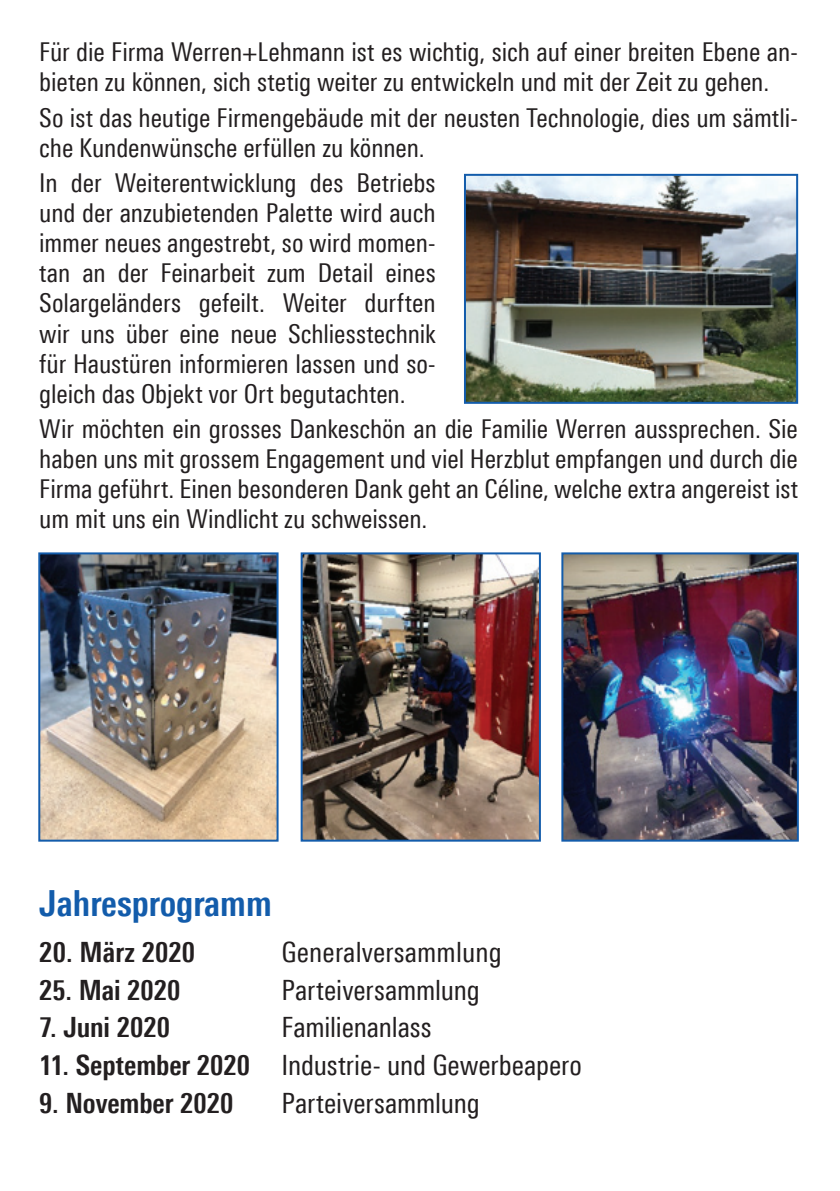
<style>
.page{position:relative;width:840px;height:1191px;background:#fff}
.page>*{position:absolute;margin:0;border:0;box-sizing:border-box;transform-origin:0 0}
.t1{font:700 36px "Linotype Univers 620 Cn";color:#135cab}
.t2{font:28px "Linotype Univers 420 Cn";letter-spacing:-.005em;color:#231f20}
.t3{font:700 28px "Linotype Univers 620 Cn";color:#231f20}
.t4{font:26px/30px "Linotype Univers 420 Cn";letter-spacing:-.005em;color:#231f20}
.s1{font-family:"Linotype Univers 620 Cn";font-weight:700}
</style>
<div class="page">
<img style="left:466px;top:177px;width:328px;height:224px">
<div style="left:463px;top:174px;width:334px;height:230px;border:2px solid #135cab"></div>
<img style="left:41px;top:555px;width:234px;height:283px">
<div style="left:38px;top:552px;width:240px;height:289px;border:2px solid #135cab"></div>
<img style="left:303px;top:555px;width:234px;height:283px">
<div style="left:300px;top:552px;width:240px;height:289px;border:2px solid #135cab"></div>
<img style="left:564px;top:555px;width:231px;height:283px">
<div style="left:561px;top:552px;width:237px;height:289px;border:2px solid #135cab"></div>
<p class="t4" style="left:39px;top:37px;width:759px">Für die Firma Werren+Lehmann ist es wichtig, sich auf einer breiten Ebene an&shy;bieten zu können, sich stetig weiter zu entwickeln und mit der Zeit zu gehen.</p>
<p class="t4" style="left:39px;top:102px;width:759px">So ist das heutige Firmengebäude mit der neusten Technologie, dies um sämtli&shy;che Kundenwünsche erfüllen zu können.</p>
<p class="t4" style="left:39px;top:168px;width:398px;text-align:justify">In der Weiterentwicklung des Betriebs und der anzubietenden Palette wird auch immer neues angestrebt, so wird momen&shy;tan an der Feinarbeit zum Detail eines Solargeländers gefeilt. Weiter durften wir uns über eine neue Schliesstechnik für Haustüren informieren lassen und so&shy;gleich das Objekt vor Ort begutachten.</p>
<p class="t4" style="left:39px;top:414px;width:759px;text-align:justify">Wir möchten ein grosses Dankeschön an die Familie Werren aussprechen. Sie haben uns mit grossem Engagement und viel Herzblut empfangen und durch die Firma geführt. Einen besonderen Dank geht an Céline, welche extra angereist ist um mit uns ein Windlicht zu schweissen.</p>
<h1 class="t1" style="left:39px;top:881px;width:234px">Jahresprogramm</h1>
<p class="t3" style="left:39px;top:935px;width:157px">20. März 2020</p>
<p class="t2" style="left:281px;top:936px;width:222px">Generalversammlung</p>
<p class="t3" style="left:39px;top:973px;width:142px">25. Mai 2020</p>
<p class="t2" style="left:281px;top:973px;width:200px">Parteiversammlung</p>
<p class="t3" style="left:39px;top:1010px;width:132px">7. Juni 2020</p>
<p class="t2" style="left:281px;top:1011px;width:151px">Familienanlass</p>
<p class="t2" style="left:39px;top:1049px;width:543px"><span class="s1">11. September 2020</span> Industrie- und Gewerbeapero</p>
<p class="t3" style="left:39px;top:1086px;width:195px">9. November 2020</p>
<p class="t2" style="left:281px;top:1086px;width:200px">Parteiversammlung</p>
</div>
